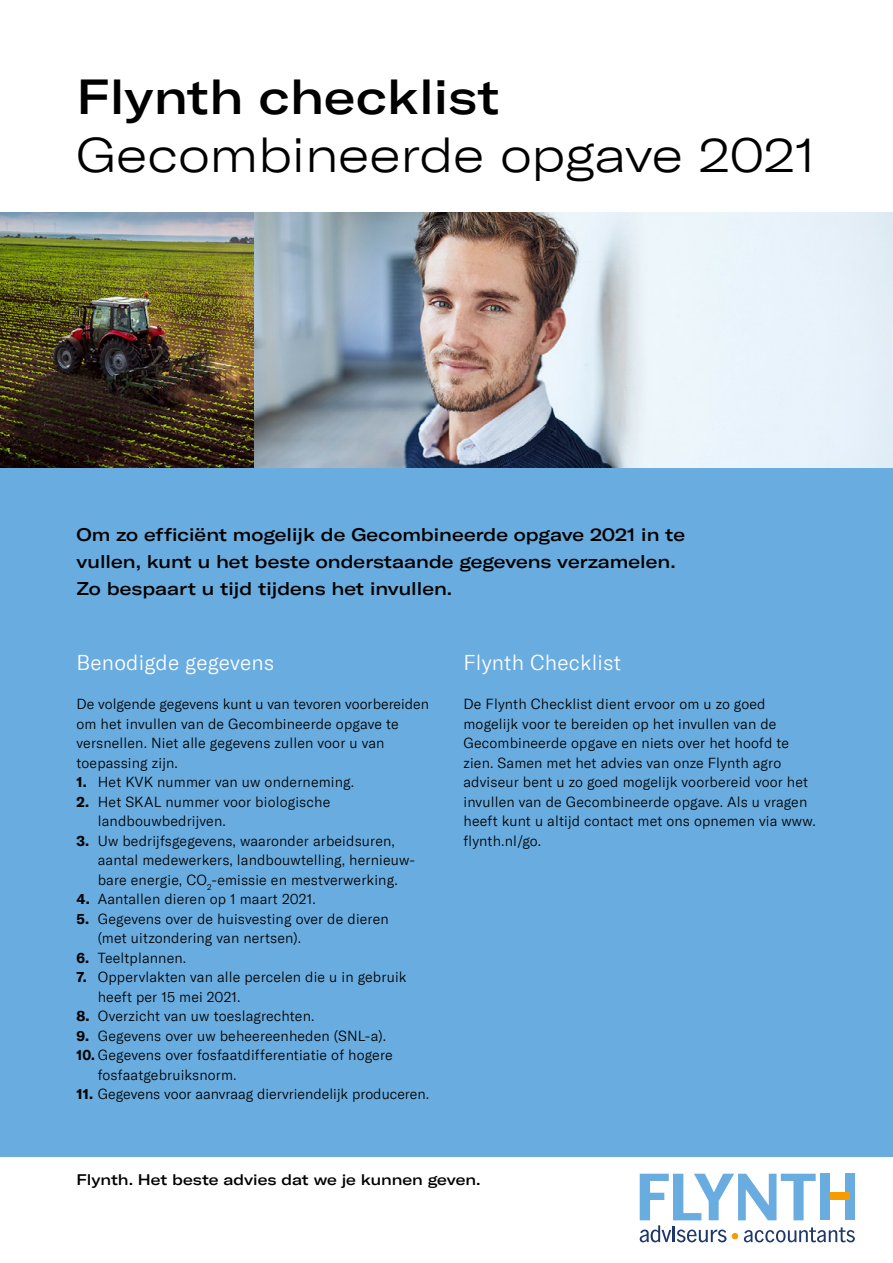
<style>
.page{position:relative;width:893px;height:1263px;background:#fff}
.page>*{position:absolute;margin:0;border:0;box-sizing:border-box;transform-origin:0 0}
.t1{font:300 expanded 48px "GT America";color:#000}
.t2{font:500 expanded 48px "GT America";color:#000}
.t3{font:300 21px "GT America";letter-spacing:.01em;color:#fff}
.t4{font:500 expanded 18px/27px "GT America";color:#000}
.t5{font:500 expanded 15px "GT America";color:#000}
.t6{font:300 14.25px/19.5px "GT America";letter-spacing:.01em;color:#000}
.s1{font-weight:700}
</style>
<div class="page">
<svg style="left:640px;top:1174px;width:215px;height:68px"></svg>
<div style="left:0;top:213px;width:893px;height:944px;background:#69acdf"></div>
<img style="left:0;top:213px;width:893px;height:255px">
<h1 class="t2" style="left:77px;top:68px;width:424px">Flynth checklist</h1>
<h1 class="t1" style="left:77px;top:127px;width:741px">Gecombineerde opgave 2021</h1>
<p class="t4" style="left:77px;top:521px;width:610px">Om zo efficiënt mogelijk de Gecombineerde opgave 2021 in te vullen, kunt u het beste onderstaande gegevens verzamelen.<br>Zo bespaart u tijd tijdens het invullen.</p>
<h2 class="t3" style="left:77px;top:650px;width:199px">Benodigde gegevens</h2>
<p class="t6" style="left:77px;top:694px;width:354px">De volgende gegevens kunt u van tevoren voorbereiden om het invullen van de Gecombineerde opgave te versnellen. Niet alle gegevens zullen voor u van toepassing zijn.</p>
<p class="t6" style="left:77px;top:772px;width:279px"><span class="s1">1.</span> Het KVK nummer van uw onderneming.</p>
<p class="t6" style="left:98px;top:792px;width:234px;text-indent:-21px"><span class="s1">2.</span> Het SKAL nummer voor biologische landbouwbedrijven.</p>
<p class="t6" style="left:98px;top:831px;width:319px;text-indent:-21px"><span class="s1">3.</span> Uw bedrijfsgegevens, waaronder arbeidsuren, aantal medewerkers, landbouwtelling, hernieuw&shy;bare energie, CO<sub>2</sub>-emissie en mestverwerking.</p>
<p class="t6" style="left:77px;top:889px;width:241px"><span class="s1">4.</span> Aantallen dieren op 1 maart 2021.</p>
<p class="t6" style="left:98px;top:909px;width:292px;text-indent:-21px"><span class="s1">5.</span> Gegevens over de huisvesting over de dieren (met uitzondering van nertsen).</p>
<p class="t6" style="left:77px;top:948px;width:111px"><span class="s1">6.</span> Teeltplannen.</p>
<p class="t6" style="left:98px;top:967px;width:310px;text-indent:-21px"><span class="s1">7.</span> Oppervlakten van alle percelen die u in gebruik heeft per 15 mei 2021.</p>
<p class="t6" style="left:77px;top:1006px;width:239px"><span class="s1">8.</span> Overzicht van uw toeslagrechten.</p>
<p class="t6" style="left:77px;top:1026px;width:311px"><span class="s1">9.</span> Gegevens over uw beheereenheden (SNL-a).</p>
<p class="t6" style="left:98px;top:1045px;width:296px;text-indent:-21px"><span class="s1">10.</span> Gegevens over fosfaatdifferentiatie of hogere fosfaatgebruiksnorm.</p>
<p class="t6" style="left:77px;top:1084px;width:354px"><span class="s1">11.</span> Gegevens voor aanvraag diervriendelijk produceren.</p>
<h2 class="t3" style="left:463px;top:650px;width:159px">Flynth Checklist</h2>
<p class="t6" style="left:463px;top:694px;width:354px">De Flynth Checklist dient ervoor om u zo goed mogelijk voor te bereiden op het invullen van de Gecombineerde opgave en niets over het hoofd te zien. Samen met het advies van onze Flynth agro adviseur bent u zo goed mogelijk voorbereid voor het invullen van de Gecombineerde opgave. Als u vragen heeft kunt u altijd contact met ons opnemen via www. flynth.nl/go.</p>
<p class="t5" style="left:77px;top:1171px;width:406px">Flynth. Het beste advies dat we je kunnen geven.</p>
</div>
